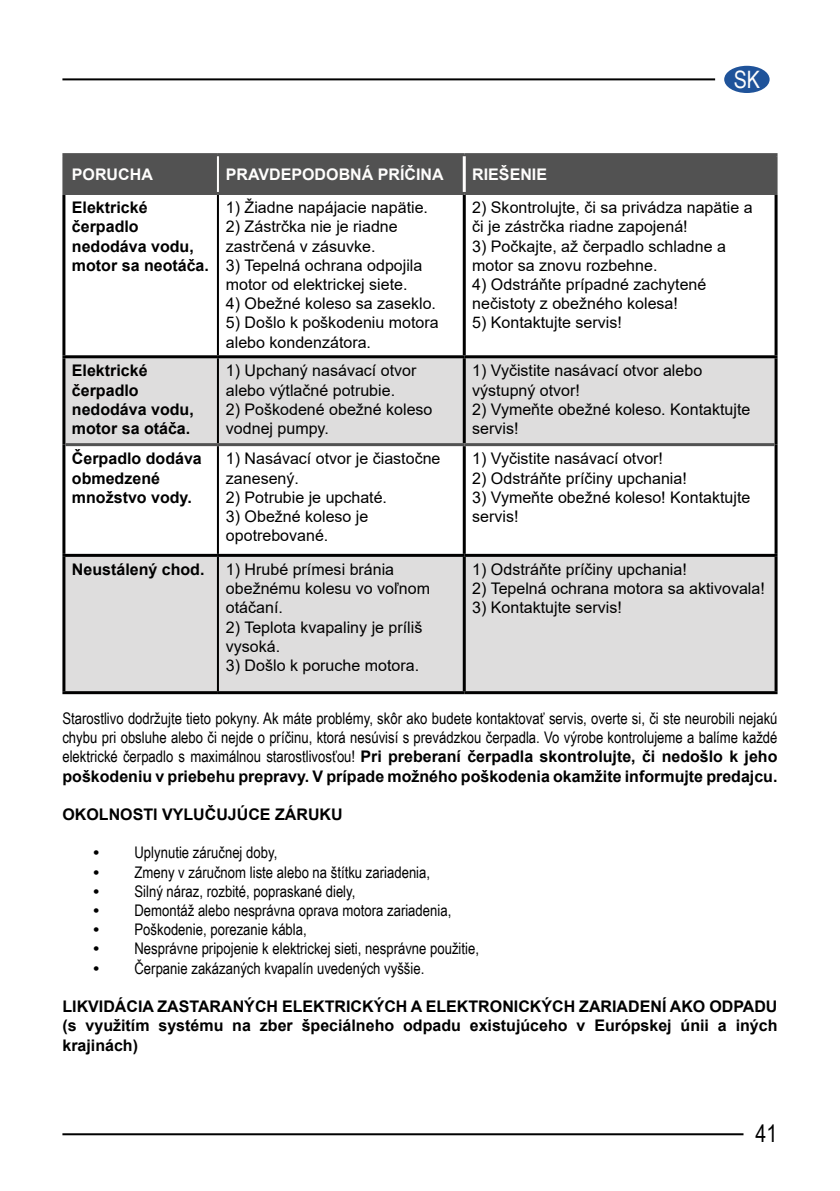
<style>
.page{position:relative;width:840px;height:1191px;background:#fff}
.page>*{position:absolute;margin:0;border:0;box-sizing:border-box;transform-origin:0 0}
.t1{font:24px "Arial Narrow";color:#000}
.t2{font:24px "Arial Narrow";color:#fffefd}
.t3{font:16px/19.2px "Arial";color:#000}
.t4{font:700 16px/19.2px "Arial";color:#000}
.t5{font:16px/19.2px "Arial Narrow";color:#000}
.t6{font:700 16px "Arial";color:#fffefd}
.s1{font-family:"Arial Narrow";font-weight:400}
.s2{font-family:"Arial";font-weight:700}
</style>
<div class="page">
<hr style="left:62px;top:78px;width:652px;height:2px;background:#000">
<div style="left:723px;top:66px;width:46px;height:27px;background:#1f539a;border-radius:50%"></div>
<hr style="left:62px;top:1133px;width:681px;height:2px;background:#000">
<div style="left:64px;top:155px;width:154px;height:38px;background:#525252"></div>
<div style="left:219px;top:156px;width:555px;height:36px;background:#525252"></div>
<div style="left:65px;top:358px;width:709px;height:85px;background:#dedddd"></div>
<div style="left:65px;top:557px;width:709px;height:134px;background:#dedddd"></div>
<hr style="left:217px;top:195px;width:2px;height:160px;background:#000">
<hr style="left:217px;top:358px;width:2px;height:85px;background:#000">
<hr style="left:217px;top:446px;width:2px;height:108px;background:#000">
<hr style="left:217px;top:557px;width:2px;height:134px;background:#000">
<hr style="left:62px;top:195px;width:3px;height:160px;background:#000">
<hr style="left:462px;top:195px;width:3px;height:160px;background:#000">
<hr style="left:774px;top:195px;width:3px;height:160px;background:#000">
<hr style="left:62px;top:358px;width:3px;height:86px;background:#000">
<hr style="left:462px;top:358px;width:3px;height:85px;background:#000">
<hr style="left:774px;top:358px;width:3px;height:86px;background:#000">
<hr style="left:62px;top:444px;width:3px;height:110px;background:#000">
<hr style="left:462px;top:446px;width:3px;height:108px;background:#000">
<hr style="left:774px;top:444px;width:3px;height:110px;background:#000">
<hr style="left:62px;top:557px;width:3px;height:134px;background:#000">
<hr style="left:462px;top:557px;width:3px;height:134px;background:#000">
<hr style="left:774px;top:557px;width:3px;height:134px;background:#000">
<hr style="left:62px;top:355px;width:156px;height:3px;background:#000">
<hr style="left:218px;top:355px;width:246px;height:3px;background:#000">
<hr style="left:464px;top:355px;width:313px;height:3px;background:#000">
<hr style="left:62px;top:554px;width:156px;height:3px;background:#000">
<hr style="left:218px;top:554px;width:246px;height:3px;background:#000">
<hr style="left:464px;top:554px;width:313px;height:3px;background:#000">
<hr style="left:62px;top:691px;width:156px;height:3px;background:#000">
<hr style="left:218px;top:691px;width:246px;height:3px;background:#000">
<hr style="left:464px;top:691px;width:313px;height:3px;background:#000">
<hr style="left:217px;top:156px;width:2px;height:36px;background:#fffefd">
<hr style="left:462px;top:156px;width:3px;height:36px;background:#fffefd">
<hr style="left:62px;top:153px;width:156px;height:3px;background:#525252">
<hr style="left:62px;top:156px;width:3px;height:36px;background:#525252">
<hr style="left:218px;top:153px;width:246px;height:3px;background:#525252">
<hr style="left:464px;top:153px;width:313px;height:3px;background:#525252">
<hr style="left:774px;top:156px;width:3px;height:36px;background:#525252">
<hr style="left:62px;top:192px;width:156px;height:3px;background:#525252">
<hr style="left:218px;top:192px;width:246px;height:3px;background:#525252">
<hr style="left:464px;top:192px;width:313px;height:3px;background:#525252">
<hr style="left:65px;top:443px;width:153px;height:3px;background:#525252">
<hr style="left:218px;top:443px;width:246px;height:3px;background:#525252">
<hr style="left:464px;top:443px;width:310px;height:3px;background:#525252">
<h1 class="t2" style="left:733px;top:62px;width:28px">SK</h1>
<p class="t6" style="left:72px;top:163px;width:82px">PORUCHA</p>
<p class="t6" style="left:226px;top:163px;width:219px">PRAVDEPODOBNÁ PRÍČINA</p>
<p class="t6" style="left:472px;top:163px;width:76px">RIEŠENIE</p>
<p class="t4" style="left:72px;top:198px;width:138px">Elektrické čerpadlo nedodáva vodu, motor sa neotáča.</p>
<p class="t3" style="left:226px;top:198px;width:203px">1) Žiadne napájacie napätie.</p>
<p class="t3" style="left:472px;top:198px;width:282px">2) Skontrolujte, či sa privádza napätie a či je zástrčka riadne zapojená!</p>
<p class="t3" style="left:472px;top:236px;width:255px">3) Počkajte, až čerpadlo schladne a motor sa znovu rozbehne.</p>
<p class="t3" style="left:472px;top:275px;width:235px">4) Odstráňte prípadné zachytené nečistoty z obežného kolesa!</p>
<p class="t3" style="left:472px;top:313px;width:151px">5) Kontaktujte servis!</p>
<p class="t3" style="left:226px;top:217px;width:173px">2) Zástrčka nie je riadne zastrčená v zásuvke.</p>
<p class="t3" style="left:226px;top:255px;width:198px">3) Tepelná ochrana odpojila motor od elektrickej siete.</p>
<p class="t3" style="left:226px;top:294px;width:211px">4) Obežné koleso sa zaseklo.</p>
<p class="t3" style="left:226px;top:313px;width:214px">5) Došlo k poškodeniu motora alebo kondenzátora.</p>
<p class="t4" style="left:72px;top:361px;width:123px">Elektrické čerpadlo nedodáva vodu, motor sa otáča.</p>
<p class="t3" style="left:226px;top:361px;width:192px">1) Upchaný nasávací otvor alebo výtlačné potrubie.</p>
<p class="t3" style="left:226px;top:399px;width:208px">2) Poškodené obežné koleso vodnej pumpy.</p>
<p class="t4" style="left:72px;top:449px;width:131px">Čerpadlo dodáva obmedzené množstvo vody.</p>
<p class="t3" style="left:226px;top:449px;width:216px">1) Nasávací otvor je čiastočne zanesený.</p>
<p class="t3" style="left:226px;top:487px;width:162px">2) Potrubie je upchaté.</p>
<p class="t3" style="left:226px;top:506px;width:144px">3) Obežné koleso je opotrebované.</p>
<p class="t4" style="left:72px;top:560px;width:134px">Neustálený chod.</p>
<p class="t3" style="left:226px;top:559px;width:205px">1) Hrubé prímesi bránia obežnému kolesu vo voľnom otáčaní.</p>
<p class="t3" style="left:226px;top:617px;width:198px">2) Teplota kvapaliny je príliš vysoká.</p>
<p class="t3" style="left:226px;top:655px;width:194px">3) Došlo k poruche motora.</p>
<p class="t3" style="left:472px;top:361px;width:231px">1) Vyčistite nasávací otvor alebo výstupný otvor!</p>
<p class="t3" style="left:472px;top:399px;width:279px">2) Vymeňte obežné koleso. Kontaktujte servis!</p>
<p class="t3" style="left:472px;top:449px;width:192px">1) Vyčistite nasávací otvor!</p>
<p class="t3" style="left:472px;top:468px;width:216px">2) Odstráňte príčiny upchania!</p>
<p class="t3" style="left:472px;top:487px;width:279px">3) Vymeňte obežné koleso! Kontaktujte servis!</p>
<p class="t3" style="left:472px;top:559px;width:216px">1) Odstráňte príčiny upchania!</p>
<p class="t3" style="left:472px;top:579px;width:294px">2) Tepelná ochrana motora sa aktivovala!</p>
<p class="t3" style="left:472px;top:598px;width:151px">3) Kontaktujte servis!</p>
<p class="t5" style="left:62px;top:708px;width:716px">Starostlivo dodržujte tieto pokyny. Ak máte problémy, skôr ako budete kontaktovať servis, overte si, či ste neurobili nejakú chybu pri obsluhe alebo či nejde o príčinu, ktorá nesúvisí s prevádzkou čerpadla. Vo výrobe kontrolujeme a balíme každé</p>
<p class="t4" style="left:62px;top:747px;width:716px"><span class="s1">elektrické čerpadlo s maximálnou starostlivosťou!</span> Pri preberaní čerpadla skontrolujte, či nedošlo k jeho poškodeniu v priebehu prepravy. V prípade možného poškodenia okamžite informujte predajcu.</p>
<p class="t4" style="left:62px;top:805px;width:282px">OKOLNOSTI VYLUČUJÚCE ZÁRUKU</p>
<p class="t5" style="left:93px;top:842px;width:185px"><span class="s2">•</span> Uplynutie záručnej doby,</p>
<p class="t5" style="left:93px;top:861px;width:338px"><span class="s2">•</span> Zmeny v záručnom liste alebo na štítku zariadenia,</p>
<p class="t5" style="left:93px;top:881px;width:263px"><span class="s2">•</span> Silný náraz, rozbité, popraskané diely,</p>
<p class="t5" style="left:93px;top:900px;width:359px"><span class="s2">•</span> Demontáž alebo nesprávna oprava motora zariadenia,</p>
<p class="t5" style="left:93px;top:919px;width:214px"><span class="s2">•</span> Poškodenie, porezanie kábla,</p>
<p class="t5" style="left:93px;top:938px;width:387px"><span class="s2">•</span> Nesprávne pripojenie k elektrickej sieti, nesprávne použitie,</p>
<p class="t5" style="left:93px;top:957px;width:332px"><span class="s2">•</span> Čerpanie zakázaných kvapalín uvedených vyššie.</p>
<p class="t4" style="left:62px;top:997px;width:716px;text-align:justify">LIKVIDÁCIA ZASTARANÝCH ELEKTRICKÝCH A ELEKTRONICKÝCH ZARIADENÍ AKO ODPADU (s využitím systému na zber špeciálneho odpadu existujúceho v Európskej únii a iných krajinách)</p>
<h1 class="t1" style="left:755px;top:1115px;width:23px">41</h1>
</div>
